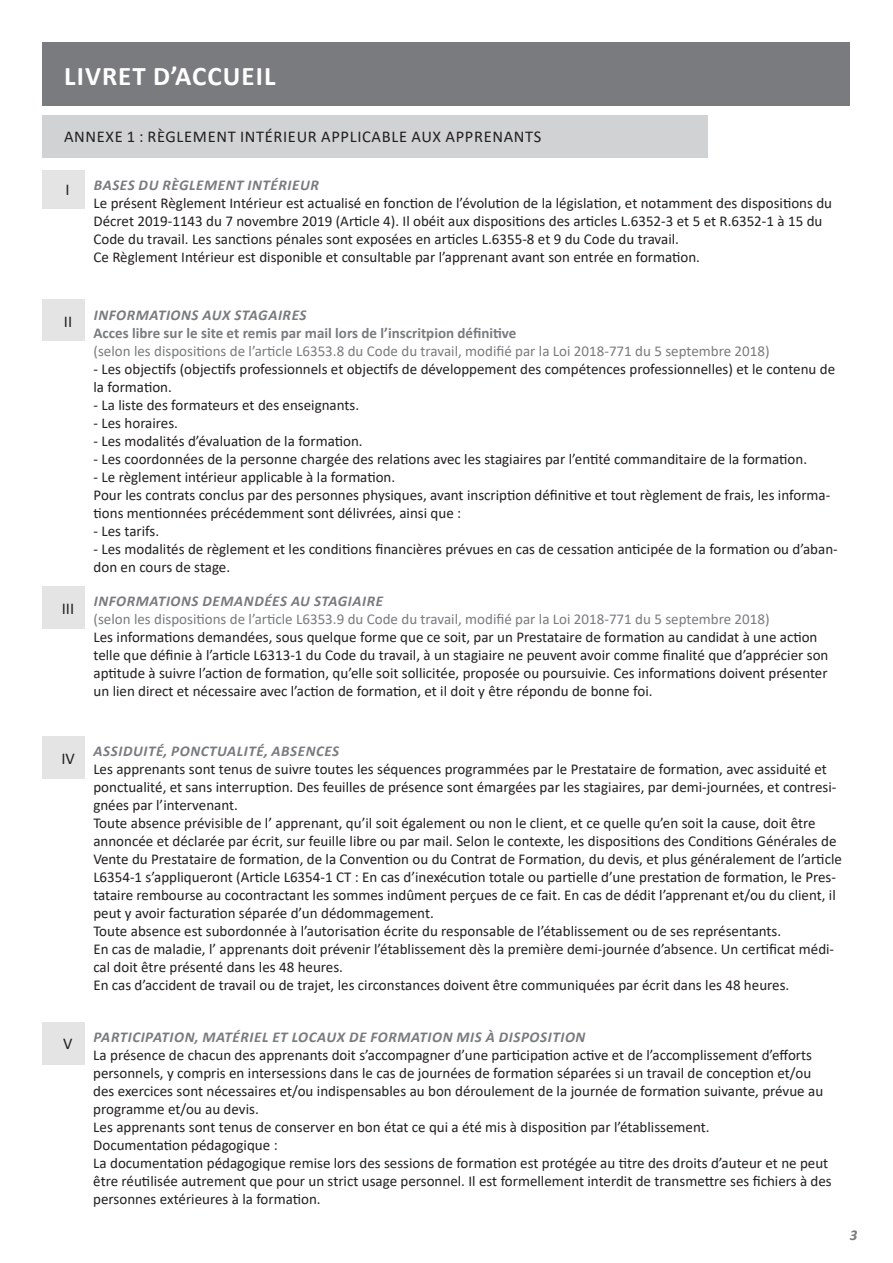
<style>
.page{position:relative;width:893px;height:1263px;background:#fff}
.page>*{position:absolute;margin:0;border:0;box-sizing:border-box;transform-origin:0 0}
.t1{font:700 27px "Calibri";letter-spacing:.04em;color:#fff}
.titre_2{font:16.5px "Calibri";letter-spacing:.04em;color:#231f20}
.jour{font:16.5px "Calibri";color:#231f20}
.Etape{font:15px/18px "Calibri";color:#231f20}
.texte_ombre{font:15px "Calibri";color:#797b7e}
.Etape-2{font:italic 700 15px "Calibri";letter-spacing:.04em;color:#797b7e}
.Sous_étape{font:700 15px "Calibri";color:#797b7e}
</style>
<div class="page">
<div style="left:43px;top:43px;width:807px;height:63px;background:#797b7e"></div>
<div style="left:43px;top:115px;width:665px;height:42px;background:#d1d2d4"></div>
<div style="left:42px;top:170px;width:43px;height:38px;background:#e4e4e5"></div>
<div style="left:43px;top:300px;width:42px;height:41px;background:#e4e4e5"></div>
<div style="left:43px;top:586px;width:42px;height:43px;background:#e4e4e5"></div>
<div style="left:43px;top:736px;width:42px;height:43px;background:#e4e4e5"></div>
<div style="left:43px;top:1022px;width:42px;height:42px;background:#e4e4e5"></div>
<h1 class="t1" style="left:64px;top:56px;width:213px">LIVRET D’ACCUEIL</h1>
<p class="titre_2" style="left:64px;top:125px;width:479px">ANNEXE 1 : RÈGLEMENT INTÉRIEUR APPLICABLE AUX APPRENANTS</p>
<p class="Etape-2" style="left:94px;top:175px;width:226px">BASES DU RÈGLEMENT INTÉRIEUR</p>
<p class="Etape" style="left:94px;top:194px;width:740px">Le présent Règlement Intérieur est actualisé en fonction de l’évolution de la législation, et notamment des dispositions du<br>Décret 2019-1143 du 7 novembre 2019 (Article 4). Il obéit aux dispositions des articles L.6352-3 et 5 et R.6352-1 à 15 du<br>Code du travail. Les sanctions pénales sont exposées en articles L.6355-8 et 9 du Code du travail.</p>
<p class="Etape" style="left:94px;top:248px;width:608px">Ce Règlement Intérieur est disponible et consultable par l’apprenant avant son entrée en formation.</p>
<p class="jour" style="left:66px;top:178px;width:6px">I</p>
<p class="jour" style="left:64px;top:310px;width:10px">II</p>
<p class="jour" style="left:62px;top:597px;width:14px">III</p>
<p class="jour" style="left:61px;top:747px;width:15px">IV</p>
<p class="jour" style="left:63px;top:1032px;width:11px">V</p>
<p class="Etape-2" style="left:94px;top:304px;width:214px">INFORMATIONS AUX STAGAIRES</p>
<p class="Sous_étape" style="left:94px;top:322px;width:424px">Acces libre sur le site et remis par mail lors de l’inscritpion définitive</p>
<p class="texte_ombre" style="left:94px;top:340px;width:677px">(selon les dispositions de l’article L6353.8 du Code du travail, modifié par la Loi 2018-771 du 5 septembre 2018)</p>
<p class="Etape" style="left:94px;top:359px;width:743px">- Les objectifs (objectifs professionnels et objectifs de développement des compétences professionnelles) et le contenu de la formation.</p>
<p class="Etape" style="left:94px;top:395px;width:267px">- La liste des formateurs et des enseignants.</p>
<p class="Etape" style="left:94px;top:413px;width:86px">- Les horaires.</p>
<p class="Etape" style="left:94px;top:431px;width:271px">- Les modalités d’évaluation de la formation.</p>
<p class="Etape" style="left:94px;top:449px;width:715px">- Les coordonnées de la personne chargée des relations avec les stagiaires par l’entité commanditaire de la formation.</p>
<p class="Etape" style="left:94px;top:467px;width:303px">- Le règlement intérieur applicable à la formation.</p>
<p class="Etape" style="left:94px;top:485px;width:738px">Pour les contrats conclus par des personnes physiques, avant inscription définitive et tout règlement de frais, les informa&shy;tions mentionnées précédemment sont délivrées, ainsi que :</p>
<p class="Etape" style="left:94px;top:521px;width:67px">- Les tarifs.</p>
<p class="Etape" style="left:94px;top:539px;width:746px">- Les modalités de règlement et les conditions financières prévues en cas de cessation anticipée de la formation ou d’aban&shy;don en cours de stage.</p>
<p class="Etape-2" style="left:94px;top:591px;width:291px">INFORMATIONS DEMANDÉES AU STAGIAIRE</p>
<p class="texte_ombre" style="left:94px;top:609px;width:677px">(selon les dispositions de l’article L6353.9 du Code du travail, modifié par la Loi 2018-771 du 5 septembre 2018)</p>
<p class="Etape" style="left:94px;top:628px;width:736px">Les informations demandées, sous quelque forme que ce soit, par un Prestataire de formation au candidat à une action telle que définie à l’article L6313-1 du Code du travail, à un stagiaire ne peuvent avoir comme finalité que d’apprécier son aptitude à suivre l’action de formation, qu’elle soit sollicitée, proposée ou poursuivie. Ces informations doivent présenter un lien direct et nécessaire avec l’action de formation, et il doit y être répondu de bonne foi.</p>
<p class="Etape-2" style="left:94px;top:740px;width:247px">ASSIDUITÉ, PONCTUALITÉ, ABSENCES</p>
<p class="Etape" style="left:93px;top:759px;width:744px">Les apprenants sont tenus de suivre toutes les séquences programmées par le Prestataire de formation, avec assiduité et ponctualité, et sans interruption. Des feuilles de présence sont émargées par les stagiaires, par demi-journées, et contresi&shy;gnées par l’intervenant.</p>
<p class="Etape" style="left:93px;top:813px;width:750px">Toute absence prévisible de l’ apprenant, qu’il soit également ou non le client, et ce quelle qu’en soit la cause, doit être annoncée et déclarée par écrit, sur feuille libre ou par mail. Selon le contexte, les dispositions des Conditions Générales de Vente du Prestataire de formation, de la Convention ou du Contrat de Formation, du devis, et plus généralement de l’article L6354-1 s’appliqueront (Article L6354-1 CT : En cas d’inexécution totale ou partielle d’une prestation de formation, le Pres&shy;tataire rembourse au cocontractant les sommes indûment perçues de ce fait. En cas de dédit l’apprenant et/ou du client, il peut y avoir facturation séparée d’un dédommagement.</p>
<p class="Etape" style="left:93px;top:921px;width:689px">Toute absence est subordonnée à l’autorisation écrite du responsable de l’établissement ou de ses représentants.</p>
<p class="Etape" style="left:93px;top:939px;width:742px">En cas de maladie, l’ apprenants doit prévenir l’établissement dès la première demi-journée d’absence. Un certificat médi&shy;cal doit être présenté dans les 48 heures.</p>
<p class="Etape" style="left:93px;top:975px;width:697px">En cas d’accident de travail ou de trajet, les circonstances doivent être communiquées par écrit dans les 48 heures.</p>
<p class="Etape-2" style="left:94px;top:1026px;width:493px">PARTICIPATION, MATÉRIEL ET LOCAUX DE FORMATION MIS À DISPOSITION</p>
<p class="Etape" style="left:93px;top:1045px;width:731px">La présence de chacun des apprenants doit s’accompagner d’une participation active et de l’accomplissement d’efforts personnels, y compris en intersessions dans le cas de journées de formation séparées si un travail de conception et/ou des exercices sont nécessaires et/ou indispensables au bon déroulement de la journée de formation suivante, prévue au programme et/ou au devis.</p>
<p class="Etape" style="left:93px;top:1117px;width:618px">Les apprenants sont tenus de conserver en bon état ce qui a été mis à disposition par l’établissement.</p>
<p class="Etape" style="left:93px;top:1135px;width:186px">Documentation pédagogique :</p>
<p class="Etape" style="left:93px;top:1153px;width:740px">La documentation pédagogique remise lors des sessions de formation est protégée au titre des droits d’auteur et ne peut être réutilisée autrement que pour un strict usage personnel. Il est formellement interdit de transmettre ses fichiers à des personnes extérieures à la formation.</p>
<p class="Etape-2" style="left:850px;top:1224px;width:9px">3</p>
</div>
